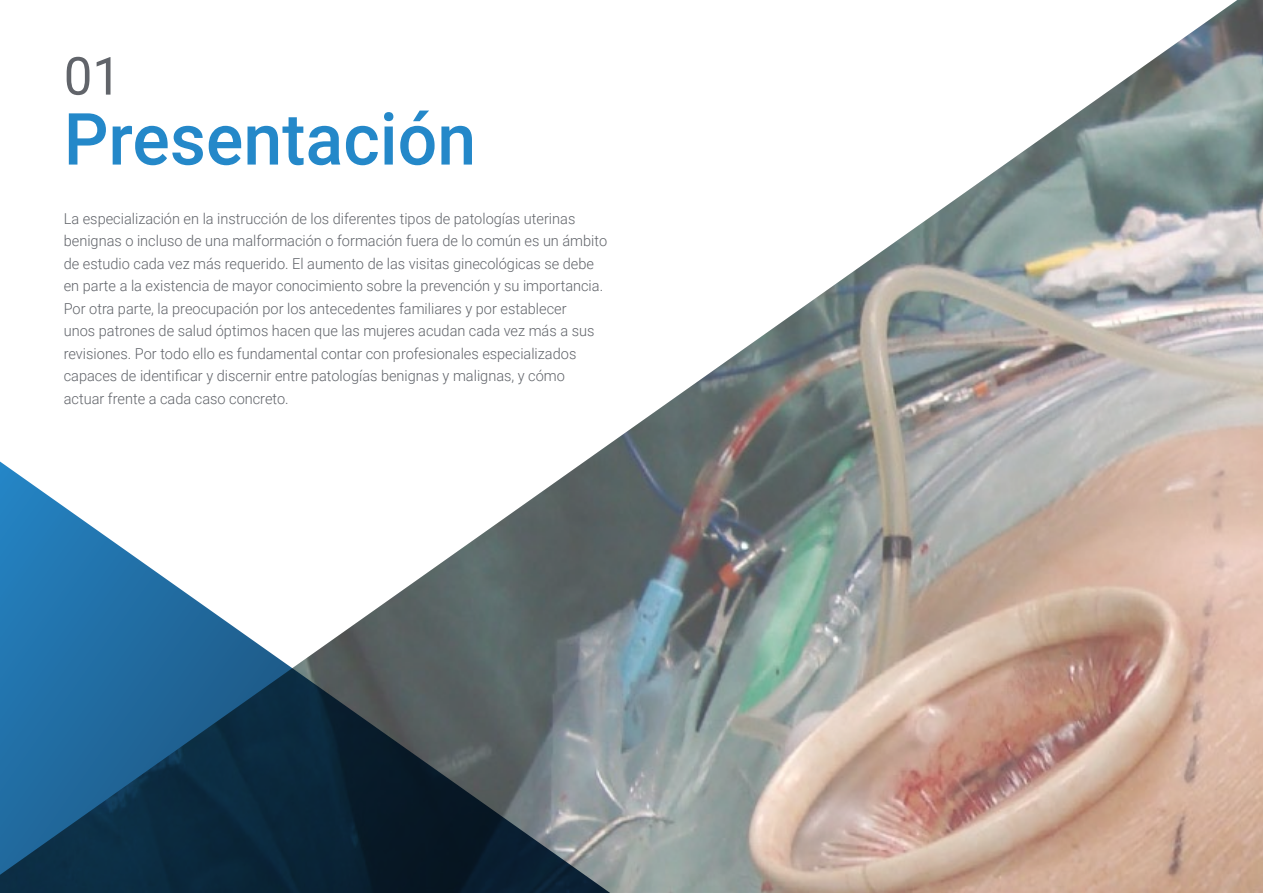
<style>
.page{position:relative;width:1263px;height:893px;background:#fff}
.page>*{position:absolute;margin:0;border:0;box-sizing:border-box;transform-origin:0 0}
.t1{font:500 72px "Roboto";color:#2488c9}
.t2{font:52.5px "Roboto";color:#61646a}
.t3{font:300 15px/22.5px "Roboto";color:#61646a}
</style>
<div class="page">
<img style="left:606px;top:0;width:657px;height:893px">
<svg style="left:0;top:446px;width:640px;height:447px"></svg>
<h2 class="t2" style="left:64px;top:39px;width:59px">01</h2>
<h1 class="t1" style="left:64px;top:89px;width:414px">Presentación</h1>
<p class="t3" style="left:64px;top:207px;width:545px">La especialización en la instrucción de los diferentes tipos de patologías uterinas benignas o incluso de una malformación o formación fuera de lo común es un ámbito de estudio cada vez más requerido. El aumento de las visitas ginecológicas se debe en parte a la existencia de mayor conocimiento sobre la prevención y su importancia.<br>Por otra parte, la preocupación por los antecedentes familiares y por establecer<br>unos patrones de salud óptimos hacen que las mujeres acudan cada vez más a sus revisiones. Por todo ello es fundamental contar con profesionales especializados capaces de identificar y discernir entre patologías benignas y malignas, y cómo actuar frente a cada caso concreto.</p>
</div>
